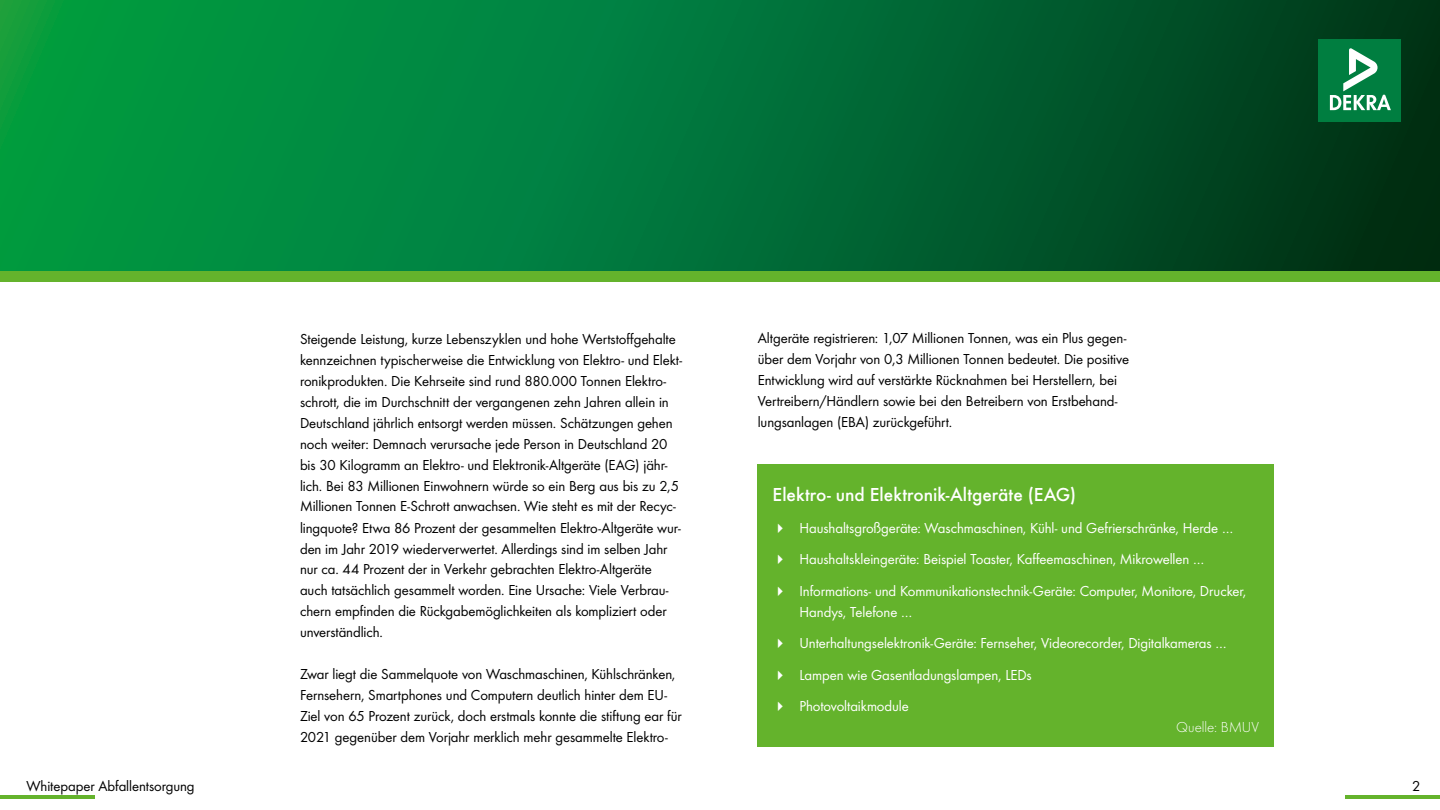
<style>
.page{position:relative;width:1440px;height:810px;background:#fff}
.page>*{position:absolute;margin:0;border:0;box-sizing:border-box;transform-origin:0 0}
.t1{font:500 19.5px "Futura";color:#fff}
.t2{font:15px/21px "Futura Boo";letter-spacing:-.005em;color:#000}
.t3{font:15px/31.5px "Futura Boo";letter-spacing:-.005em;color:#fff}
.t4{font:300 15px "Futura";letter-spacing:-.005em;color:#fff}
</style>
<div class="page">
<div style="left:0;top:270px;width:1440px;height:12px;background:#64b32c"></div>
<div style="left:0;top:0;width:1440px;height:270px;background:linear-gradient(to right,#01a74c,#00361d)"></div>
<hr style="left:1346px;top:795px;width:94px;height:4px;background:#64b32c">
<hr style="left:0;top:795px;width:94px;height:4px;background:#64b32c">
<div style="left:1318px;top:39px;width:83px;height:83px;background:#007e40"></div>
<svg style="left:1330px;top:48px;width:61px;height:62px"></svg>
<div style="left:758px;top:464px;width:516px;height:283px;background:#64b32c"></div>
<p class="t2" style="left:300px;top:327px;width:384px">Steigende Leistung, kurze Lebenszyklen und hohe Wertstoffgehalte kennzeichnen typischerweise die Entwicklung von Elektro- und Elekt&shy;ronikprodukten. Die Kehrseite sind rund 880.000 Tonnen Elektro&shy;schrott, die im Durchschnitt der vergangenen zehn Jahren allein in Deutschland jährlich entsorgt werden müssen. Schätzungen gehen noch weiter: Demnach verursache jede Person in Deutschland 20 bis 30 Kilogramm an Elektro- und Elektronik-Altgeräte (EAG) jähr&shy;lich. Bei 83 Millionen Einwohnern würde so ein Berg aus bis zu 2,5<br>Millionen Tonnen E-Schrott anwachsen. Wie steht es mit der Recyc&shy;lingquote? Etwa 86 Prozent der gesammelten Elektro-Altgeräte wur&shy;den im Jahr 2019 wiederverwertet. Allerdings sind im selben Jahr nur ca. 44 Prozent der in Verkehr gebrachten Elektro-Altgeräte auch tatsächlich gesammelt worden. Eine Ursache: Viele Verbrau&shy;chern empfinden die Rückgabemöglichkeiten als kompliziert oder unverständlich.</p>
<p class="t2" style="left:300px;top:663px;width:383px">Zwar liegt die Sammelquote von Waschmaschinen, Kühlschränken, Fernsehern, Smartphones und Computern deutlich hinter dem EU-Ziel von 65 Prozent zurück, doch erstmals konnte die stiftung ear für 2021 gegenüber dem Vorjahr merklich mehr gesammelte Elektro-</p>
<p class="t2" style="left:758px;top:327px;width:373px">Altgeräte registrieren: 1,07 Millionen Tonnen, was ein Plus gegen&shy;über dem Vorjahr von 0,3 Millionen Tonnen bedeutet. Die positive Entwicklung wird auf verstärkte Rücknahmen bei Herstellern, bei Vertreibern/Händlern sowie bei den Betreibern von Erstbehand&shy;lungsanlagen (EBA) zurückgeführt.</p>
<h1 class="t1" style="left:772px;top:480px;width:305px">Elektro- und Elektronik-Altgeräte (EAG)</h1>
<p class="t3" style="left:800px;top:511px;width:448px">Haushaltsgroßgeräte: Waschmaschinen, Kühl- und Gefrierschränke, Herde …<br>Haushaltskleingeräte: Beispiel Toaster, Kaffeemaschinen, Mikrowellen …<br>Informations- und Kommunikationstechnik-Geräte: Computer, Monitore, Drucker,</p>
<p class="t3" style="left:800px;top:595px;width:429px">Handys, Telefone …<br>Unterhaltungselektronik-Geräte: Fernseher, Videorecorder, Digitalkameras … Lampen wie Gasentladungslampen, LEDs<br>Photovoltaikmodule</p>
<p class="t4" style="left:1176px;top:717px;width:84px">Quelle: BMUV</p>
<p class="t2" style="left:26px;top:774px;width:170px">Whitepaper Abfallentsorgung</p>
<p class="t2" style="left:1412px;top:774px;width:10px">2</p>
</div>
